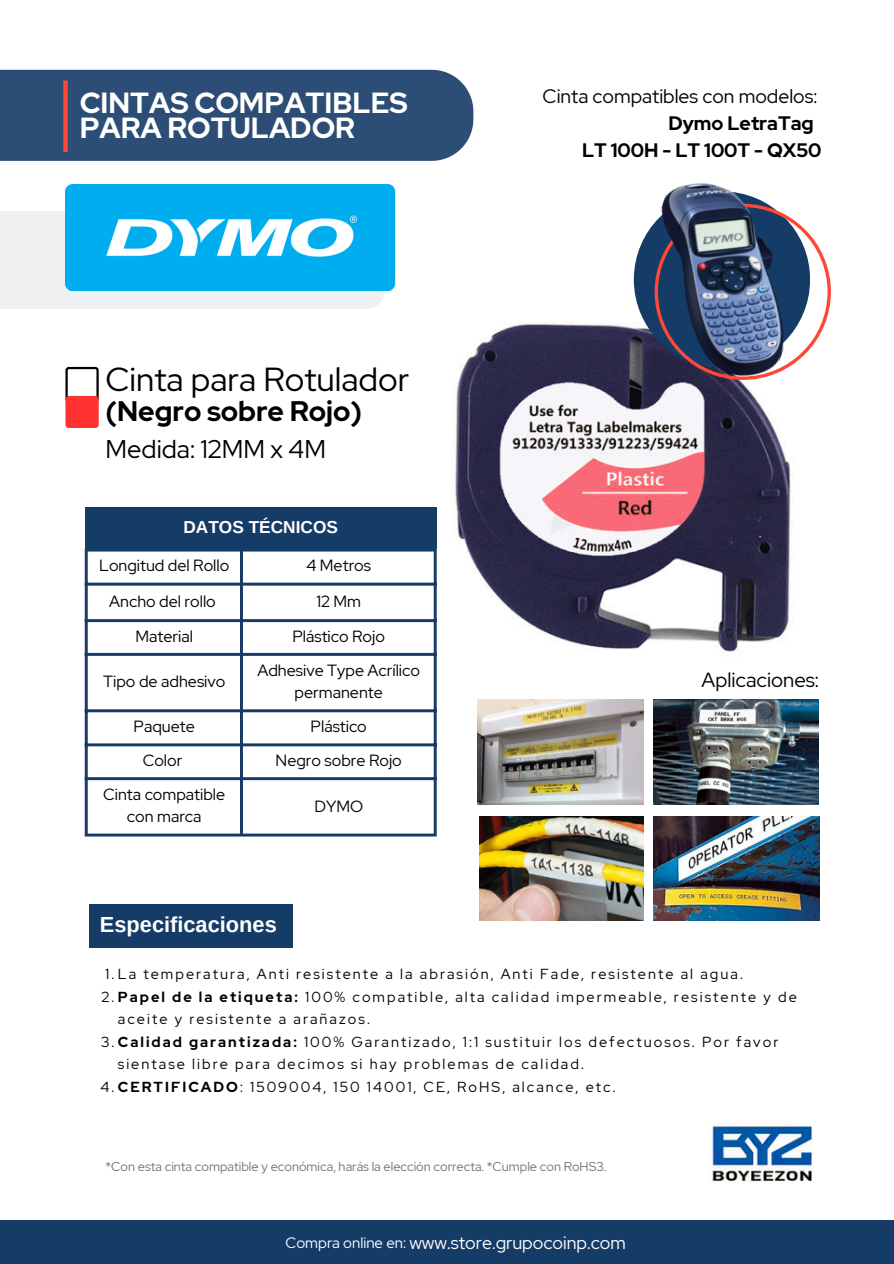
<style>
.page{position:relative;width:894px;height:1264px;background:#fff}
.page>*{position:absolute;margin:0;border:0;box-sizing:border-box;transform-origin:0 0}
.t1{font:33.15px "Red Hat Display";color:#000}
.t2{font:700 28.95px/24.8px "Red Hat Display";color:#fff}
.t3{font:700 28.2px "Red Hat Display";color:#000}
.t4{font:25.5px "Red Hat Display";color:#000}
.t5{font:700 21.75px "Arimo";color:#fff}
.t6{font:20.4px "Red Hat Display";color:#000}
.t7{font:700 19.5px "Red Hat Display";color:#000}
.t8{font:19.5px "Red Hat Display";color:#000}
.t9{font:17.85px "Red Hat Display";color:#fff}
.t10{font:700 17.25px "Arimo";color:#fff}
.t11{font:16.2px/22.4px "Red Hat Display";color:#000;text-align:center}
.t12{font:15px "Red Hat Display";color:#fff}
.t13{font:14.55px/22.5px "Red Hat Display";letter-spacing:.14em;color:#000}
.t14{font:12.75px "Red Hat Display";color:#737373}
.s1{font-weight:700}
</style>
<div class="page">
<div style="left:0;top:211px;width:384px;height:98px;background:#eff0f2"></div>
<div style="left:0;top:1220px;width:893px;height:43px;background:#153b67"></div>
<img style="left:399px;top:302px;width:432px;height:384px">
<hr style="left:85px;top:551px;width:3px;height:282px;background:#153b67">
<hr style="left:240px;top:551px;width:3px;height:282px;background:#153b67">
<hr style="left:433px;top:551px;width:3px;height:282px;background:#153b67">
<hr style="left:85px;top:548px;width:351px;height:3px;background:#153b67">
<hr style="left:85px;top:582px;width:351px;height:3px;background:#153b67">
<hr style="left:85px;top:619px;width:351px;height:3px;background:#153b67">
<hr style="left:85px;top:653px;width:351px;height:3px;background:#153b67">
<hr style="left:85px;top:709px;width:351px;height:3px;background:#153b67">
<hr style="left:85px;top:743px;width:351px;height:3px;background:#153b67">
<hr style="left:85px;top:777px;width:351px;height:3px;background:#153b67">
<hr style="left:85px;top:833px;width:351px;height:3px;background:#153b67">
<div style="left:85px;top:507px;width:351px;height:41px;background:#153b67"></div>
<img style="left:711px;top:1124px;width:101px;height:57px">
<img style="left:653px;top:816px;width:166px;height:105px">
<img style="left:653px;top:699px;width:165px;height:105px">
<div style="left:89px;top:903px;width:204px;height:44px;background:#153b67"></div>
<svg style="left:65px;top:367px;width:34px;height:31px"></svg>
<div style="left:65px;top:396px;width:34px;height:32px;background:#ff3131;border-radius:3px"></div>
<img style="left:65px;top:185px;width:330px;height:105px">
<div style="left:0;top:70px;width:473px;height:91px;background:#2c4e76"></div>
<div style="left:63px;top:81px;width:5px;height:71px;background:#fe4734"></div>
<svg style="left:825px;top:260px;width:5px;height:119px"></svg>
<img style="left:617px;top:183px;width:208px;height:205px">
<img style="left:479px;top:816px;width:164px;height:104px">
<img style="left:477px;top:699px;width:166px;height:105px">
<p class="t2" style="left:80px;top:90px;width:329px">CINTAS COMPATIBLES<br>PARA ROTULADOR</p>
<p class="t1" style="left:105px;top:357px;width:305px">Cinta para Rotulador</p>
<p class="t3" style="left:105px;top:393px;width:258px">(Negro sobre Rojo)</p>
<p class="t4" style="left:105px;top:432px;width:222px">Medida: 12MM x 4M</p>
<p class="t10" style="left:183px;top:517px;width:156px">DATOS TÉCNICOS</p>
<p class="t11" style="left:99px;top:554px;width:131px">Longitud del Rollo</p>
<h2 class="t11" style="left:306px;top:554px;width:66px">4 Metros</h2>
<h6 class="t11" style="left:109px;top:589px;width:108px">Ancho del rollo</h6>
<p class="t11" style="left:316px;top:589px;width:46px">12 Mm</p>
<p class="t11" style="left:135px;top:625px;width:59px">Material</p>
<p class="t11" style="left:292px;top:625px;width:94px">Plástico Rojo</p>
<h1 class="t11" style="left:103px;top:670px;width:123px">Tipo de adhesivo</h1>
<h3 class="t11" style="left:257px;top:658px;width:164px">Adhesive Type Acrílico permanente</h3>
<p class="t11" style="left:133px;top:715px;width:63px">Paquete</p>
<p class="t11" style="left:310px;top:715px;width:58px">Plástico</p>
<p class="t11" style="left:143px;top:749px;width:41px">Color</p>
<p class="t11" style="left:275px;top:749px;width:128px">Negro sobre Rojo</p>
<p class="t11" style="left:103px;top:783px;width:124px">Cinta compatible con marca</p>
<p class="t11" style="left:314px;top:794px;width:50px">DYMO</p>
<p class="t5" style="left:100px;top:912px;width:178px">Especificaciones</p>
<p class="t8" style="left:542px;top:83px;width:276px">Cinta compatibles con modelos:</p>
<p class="t7" style="left:668px;top:110px;width:147px">Dymo LetraTag</p>
<p class="t7" style="left:582px;top:137px;width:241px">LT 100H - LT 100T - QX50</p>
<h5 class="t6" style="left:701px;top:666px;width:119px">Aplicaciones:</h5>
<p class="t13" style="left:105px;top:962px;width:639px">1.La temperatura, Anti resistente a la abrasión, Anti Fade, resistente al agua.</p>
<p class="t13" style="left:118px;top:985px;width:680px;text-indent:-16px">2.<span class="s1">Papel de la etiqueta:</span> 100% compatible, alta calidad impermeable, resistente y de aceite y resistente a arañazos.</p>
<p class="t13" style="left:118px;top:1030px;width:661px;text-indent:-17px">3.<span class="s1">Calidad garantizada:</span> 100% Garantizado, 1:1 sustituir los defectuosos. Por favor sientase libre para decimos si hay problemas de calidad.</p>
<p class="t13" style="left:100px;top:1075px;width:516px">4.<span class="s1">CERTIFICADO</span>: 1509004, 150 14001, CE, RoHS, alcance, etc.</p>
<p class="t14" style="left:105px;top:1158px;width:502px">*Con esta cinta compatible y económica, harás la elección correcta. *Cumple con RoHS3.</p>
<p class="t12" style="left:285px;top:1232px;width:122px">Compra online en:</p>
<p class="t9" style="left:409px;top:1230px;width:218px">www.store.grupocoinp.com</p>
</div>
